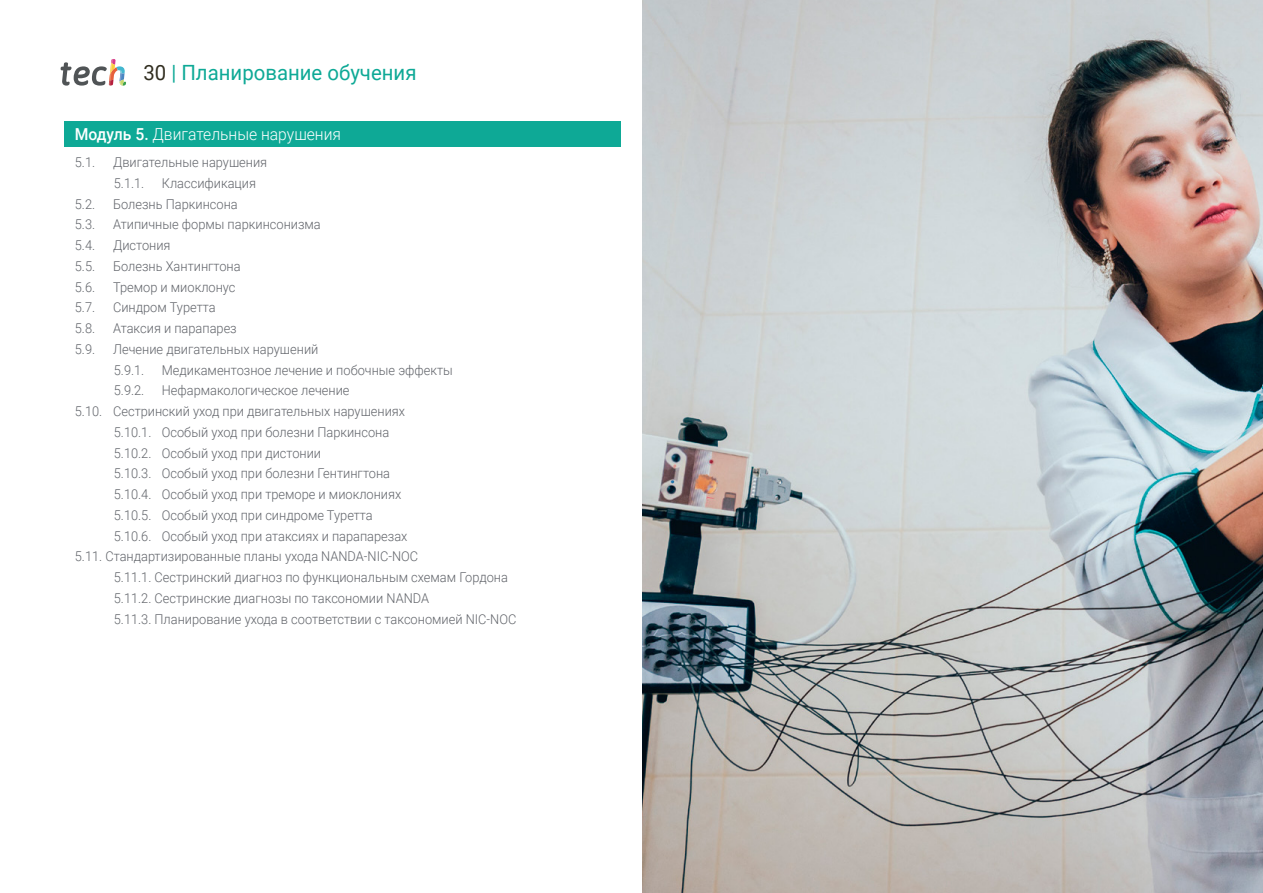
<style>
.page{position:relative;width:1263px;height:893px;background:#fff}
.page>*{position:absolute;margin:0;border:0;box-sizing:border-box;transform-origin:0 0}
.t1{font:21px "Roboto";color:#0ea996}
.t2{font:300 16.5px "Roboto";color:#fff;scale:.95 1}
.t3{font:300 13.5px/20.7px "Roboto";color:#61646a;scale:.95 1}
.s1{color:#312e20}
.s2{font-weight:500}
</style>
<div class="page">
<svg style="left:61px;top:59px;width:65px;height:27px"></svg>
<div style="left:64px;top:121px;width:556px;height:25px;background:#0ea996"></div>
<img style="left:642px;top:0;width:621px;height:893px">
<h1 class="t1" style="left:144px;top:57px;width:274px"><span class="s1">30</span> | Планирование обучения</h1>
<p class="t2" style="left:75px;top:123px;width:282px"><span class="s2">Модуль 5.</span> Двигательные нарушения</p>
<p class="t3" style="left:75px;top:151px;width:23px">5.1.</p>
<p class="t3" style="left:113px;top:151px;width:164px">Двигательные нарушения<br>5.1.1.</p>
<p class="t3" style="left:162px;top:172px;width:101px">Классификация</p>
<p class="t3" style="left:75px;top:193px;width:23px">5.2.</p>
<p class="t3" style="left:113px;top:193px;width:133px">Болезнь Паркинсона</p>
<p class="t3" style="left:75px;top:214px;width:23px">5.3.</p>
<p class="t3" style="left:113px;top:214px;width:220px">Атипичные формы паркинсонизма</p>
<p class="t3" style="left:75px;top:234px;width:23px">5.4.</p>
<p class="t3" style="left:113px;top:234px;width:62px">Дистония</p>
<p class="t3" style="left:75px;top:255px;width:23px">5.5.</p>
<p class="t3" style="left:113px;top:255px;width:136px">Болезнь Хантингтона</p>
<p class="t3" style="left:75px;top:276px;width:23px">5.6.</p>
<p class="t3" style="left:113px;top:276px;width:130px">Тремор и миоклонус</p>
<p class="t3" style="left:75px;top:297px;width:23px">5.7.</p>
<p class="t3" style="left:113px;top:297px;width:109px">Синдром Туретта</p>
<p class="t3" style="left:75px;top:317px;width:23px">5.8.</p>
<p class="t3" style="left:113px;top:317px;width:132px">Атаксия и парапарез</p>
<p class="t3" style="left:75px;top:338px;width:23px">5.9.</p>
<p class="t3" style="left:113px;top:338px;width:218px">Лечение двигательных нарушений<br>5.9.1.</p>
<p class="t3" style="left:162px;top:359px;width:308px">Медикаментозное лечение и побочные эффекты</p>
<p class="t3" style="left:114px;top:380px;width:34px">5.9.2.</p>
<p class="t3" style="left:162px;top:380px;width:199px">Нефармакологическое лечение</p>
<p class="t3" style="left:75px;top:400px;width:349px">5.10. Сестринский уход при двигательных нарушениях</p>
<p class="t3" style="left:114px;top:421px;width:292px">5.10.1. Особый уход при болезни Паркинсона</p>
<p class="t3" style="left:114px;top:442px;width:220px">5.10.2. Особый уход при дистонии</p>
<p class="t3" style="left:114px;top:463px;width:292px">5.10.3. Особый уход при болезни Гентингтона</p>
<p class="t3" style="left:114px;top:483px;width:304px">5.10.4. Особый уход при треморе и миоклониях</p>
<p class="t3" style="left:114px;top:504px;width:274px">5.10.5. Особый уход при синдроме Туретта</p>
<p class="t3" style="left:114px;top:525px;width:311px">5.10.6. Особый уход при атаксиях и парапарезах</p>
<p class="t3" style="left:75px;top:546px;width:363px">5.11. Стандартизированные планы ухода NANDA-NIC-NOC</p>
<p class="t3" style="left:114px;top:566px;width:416px">5.11.1. Сестринский диагноз по функциональным схемам Гордона</p>
<p class="t3" style="left:114px;top:587px;width:333px">5.11.2. Сестринские диагнозы по таксономии NANDA</p>
<p class="t3" style="left:114px;top:608px;width:425px">5.11.3. Планирование ухода в соответствии с таксономией NIC-NOC</p>
</div>
